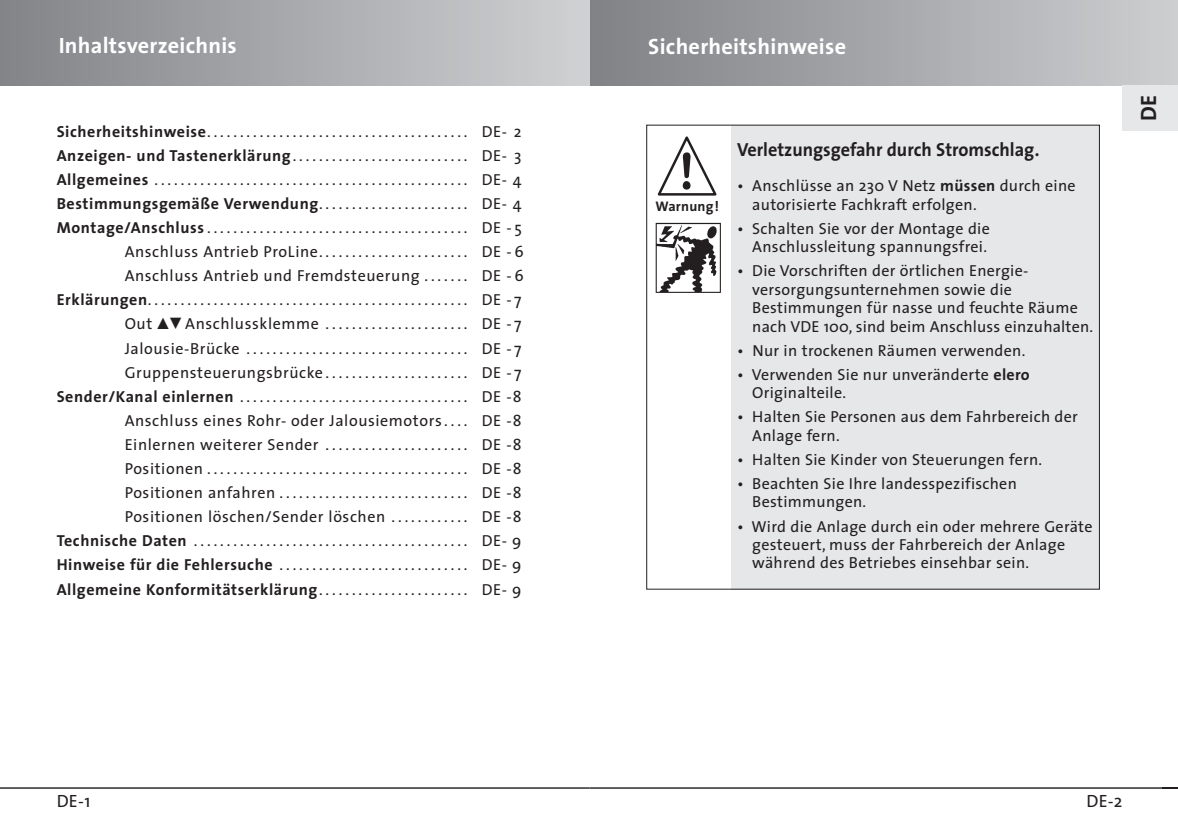
<style>
.page{position:relative;width:1178px;height:822px;background:#fff}
.page>*{position:absolute;margin:0;border:0;box-sizing:border-box;transform-origin:0 0}
.t1{font:700 22.2px "The Sans";letter-spacing:.01em;color:#fff}
.t2{font:700 22.2px "The Sans";color:#231f20}
.t3{font:700 19px "The Sans";color:#231f20;scale:.96 1}
.t4{font:17.8px "The Sans";color:#231f20}
.t5{font:16px/24px "The Sans";letter-spacing:.02em;color:#231f20}
.t6{font:700 14px "The Sans";letter-spacing:.02em;color:#231f20}
.s1{font-weight:700}
.s2{font-family:"Spe Num Mat"}
</style>
<div class="page">
<div style="left:731px;top:125px;width:369px;height:465px;background:#e6e7e9"></div>
<hr style="left:590px;top:787px;width:588px;height:2px;background:#231f20">
<div style="left:590px;top:0;width:588px;height:85px;background:linear-gradient(to right,#7f8185,#cdced1)"></div>
<div style="left:1123px;top:85px;width:55px;height:45px;background:#e6e7e9"></div>
<svg style="left:657px;top:136px;width:60px;height:60px"></svg>
<img style="left:655px;top:222px;width:66px;height:71px">
<hr style="left:0;top:787px;width:590px;height:2px;background:#231f20">
<div style="left:0;top:0;width:590px;height:85px;background:linear-gradient(to right,#818387,#d0d1d3)"></div>
<h1 class="t1" style="left:59px;top:36px;width:180px">Inhaltsverzeichnis</h1>
<p class="t5" style="left:57px;top:121px;width:469px;text-align:right"><span class="s1">Sicherheitshinweise</span>........................................ DE- 2<br><span class="s1">Anzeigen- und Tastenerklärung</span>........................... DE- 3<br><span class="s1">Allgemeines</span> ................................................ DE- 4<br><span class="s1">Bestimmungsgemäße Verwendung</span>. . . . . . . . . . . . . . . . . . . . . . . DE- 4<br><span class="s1">Montage/Anschluss</span>........................................ DE -5<br>Anschluss Antrieb ProLine....................... DE -6<br>Anschluss Antrieb und Fremdsteuerung . . . . . . . DE - 6<br><span class="s1">Erklärungen</span>................................................. DE -7<br>Out <span class="s2">vb</span>Anschlussklemme ...................... DE -7<br>Jalousie-Brücke .................................. DE -7<br>Gruppensteuerungsbrücke...................... DE -7<br><span class="s1">Sender/Kanal einlernen</span> ................................... DE -8<br>Anschluss eines Rohr- oder Jalousiemotors . . . . DE -8<br>Einlernen weiterer Sender ...................... DE -8<br>Positionen........................................ DE -8<br>Positionen anfahren............................. DE -8<br>Positionen löschen/Sender löschen . . . . . . . . . . . . DE -8<br><span class="s1">Technische Daten</span> .......................................... DE- 9<br><span class="s1">Hinweise für die Fehlersuche</span> ............................. DE- 9<br><span class="s1">Allgemeine Konformitätserklärung</span>. . . . . . . . . . . . . . . . . . . . . . . DE- 9</p>
<p class="t4" style="left:57px;top:794px;width:35px">DE-1</p>
<h1 class="t1" style="left:648px;top:37px;width:199px">Sicherheitshinweise</h1>
<p class="t6" style="left:655px;top:201px;width:65px">Warnung!</p>
<p class="t3" style="left:737px;top:142px;width:317px">Verletzungsgefahr durch Stromschlag.</p>
<p class="t5" style="left:752px;top:178px;width:325px;line-height:18.4px;text-indent:-15px">• Anschlüsse an 230 V Netz <span class="s1">müssen</span> durch eine autorisierte Fachkraft erfolgen.</p>
<p class="t5" style="left:737px;top:221px;width:254px;line-height:18.4px;text-align:right">• Schalten Sie vor der Montage die<br>Anschlussleitung spannungsfrei.</p>
<p class="t5" style="left:752px;top:263px;width:342px;line-height:18.4px;text-indent:-15px">• Die Vorschriften der örtlichen Energie&shy;versorgungsunternehmen sowie die Bestimmungen für nasse und feuchte Räume nach VDE 100, sind beim Anschluss einzuhalten.</p>
<p class="t5" style="left:737px;top:340px;width:290px">• Nur in trockenen Räumen verwenden.</p>
<p class="t5" style="left:752px;top:367px;width:279px;line-height:18.4px;text-indent:-15px">• Verwenden Sie nur unveränderte <span class="s1">elero<br></span>Originalteile.</p>
<p class="t5" style="left:752px;top:409px;width:327px;line-height:18.4px;text-indent:-15px">• Halten Sie Personen aus dem Fahrbereich der<br>Anlage fern.</p>
<p class="t5" style="left:737px;top:449px;width:307px">• Halten Sie Kinder von Steuerungen fern.</p>
<p class="t5" style="left:752px;top:476px;width:266px;line-height:18.4px;text-indent:-15px">• Beachten Sie Ihre landesspezifischen<br>Bestimmungen.</p>
<p class="t5" style="left:752px;top:518px;width:342px;line-height:18.4px;text-indent:-15px">• Wird die Anlage durch ein oder mehrere Geräte gesteuert, muss der Fahrbereich der Anlage während des Betriebes einsehbar sein.</p>
<h1 class="t2" style="left:1140px;top:121px;width:28px;rotate:-90deg">DE</h1>
<p class="t4" style="left:1086px;top:794px;width:38px">DE-2</p>
</div>
